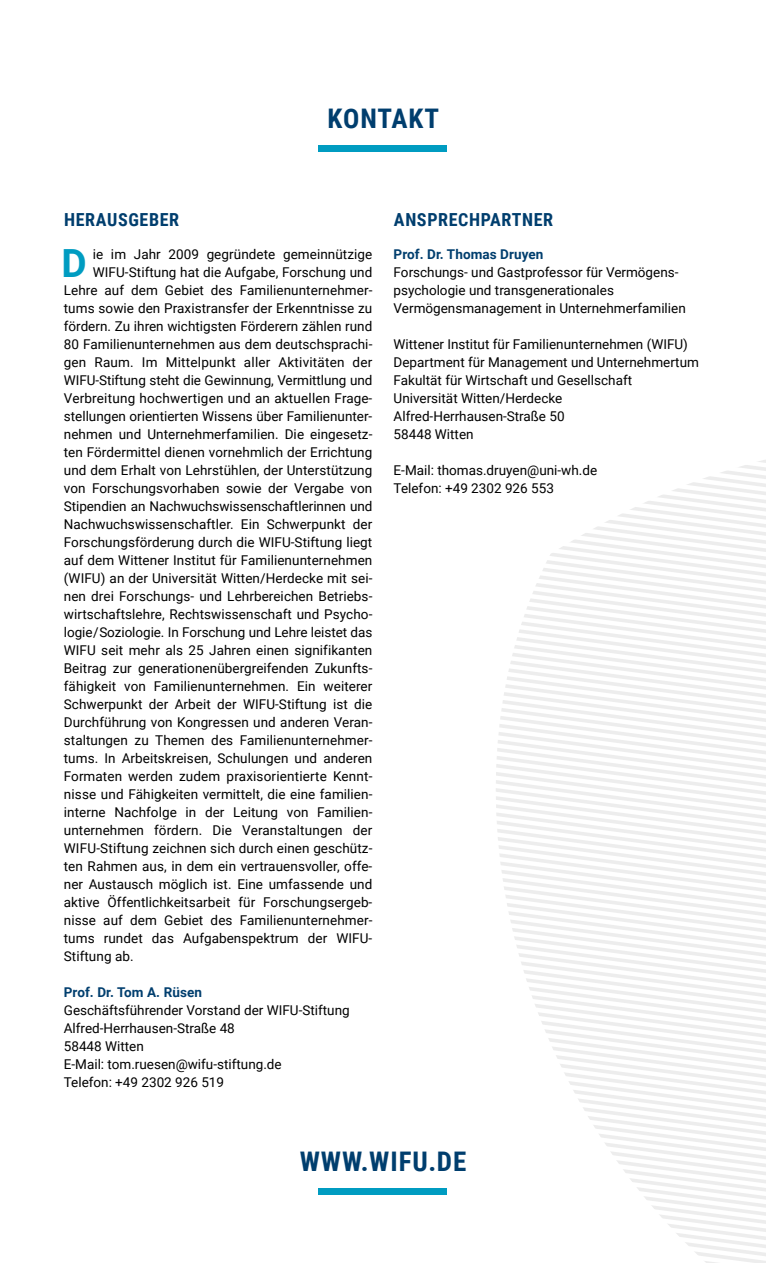
<style>
.page{position:relative;width:766px;height:1263px;background:#fff}
.page>*{position:absolute;margin:0;border:0;box-sizing:border-box;transform-origin:0 0}
.t1{font:700 38.85px "Roboto";color:#009cc1}
.t2{font:700 27px "Roboto Condensed";letter-spacing:.035em;color:#003e6e}
.t3{font:700 18px "Roboto Condensed";letter-spacing:.035em;color:#003e6e}
.t4{font:13.5px/18px "Roboto";letter-spacing:.005em;color:#000}
.t5{font:700 13.5px "Roboto";letter-spacing:.005em;color:#003e6e}
</style>
<div class="page">
<div style="left:318px;top:145px;width:129px;height:7px;background:#009cc1"></div>
<div style="left:318px;top:1188px;width:129px;height:7px;background:#009cc1"></div>
<svg style="left:514px;top:936px;width:251px;height:8px"></svg>
<svg style="left:516px;top:944px;width:249px;height:9px"></svg>
<svg style="left:519px;top:953px;width:246px;height:8px"></svg>
<svg style="left:521px;top:961px;width:244px;height:9px"></svg>
<svg style="left:524px;top:970px;width:241px;height:8px"></svg>
<svg style="left:526px;top:978px;width:239px;height:9px"></svg>
<svg style="left:529px;top:987px;width:236px;height:8px"></svg>
<svg style="left:532px;top:995px;width:233px;height:9px"></svg>
<svg style="left:535px;top:1004px;width:230px;height:8px"></svg>
<svg style="left:538px;top:1012px;width:227px;height:9px"></svg>
<svg style="left:541px;top:1021px;width:224px;height:8px"></svg>
<svg style="left:545px;top:1029px;width:220px;height:9px"></svg>
<svg style="left:548px;top:1038px;width:217px;height:8px"></svg>
<svg style="left:552px;top:1046px;width:213px;height:8px"></svg>
<svg style="left:556px;top:1054px;width:209px;height:9px"></svg>
<svg style="left:560px;top:1063px;width:205px;height:8px"></svg>
<svg style="left:564px;top:1071px;width:201px;height:9px"></svg>
<svg style="left:569px;top:1080px;width:196px;height:8px"></svg>
<svg style="left:573px;top:1088px;width:192px;height:9px"></svg>
<svg style="left:578px;top:1097px;width:187px;height:8px"></svg>
<svg style="left:583px;top:1105px;width:182px;height:9px"></svg>
<svg style="left:588px;top:1114px;width:177px;height:8px"></svg>
<svg style="left:593px;top:1122px;width:172px;height:9px"></svg>
<svg style="left:599px;top:1131px;width:166px;height:8px"></svg>
<svg style="left:605px;top:1139px;width:160px;height:9px"></svg>
<svg style="left:611px;top:1148px;width:154px;height:115px"></svg>
<svg style="left:512px;top:927px;width:253px;height:9px"></svg>
<svg style="left:510px;top:919px;width:255px;height:8px"></svg>
<svg style="left:509px;top:910px;width:256px;height:9px"></svg>
<svg style="left:507px;top:902px;width:258px;height:8px"></svg>
<svg style="left:505px;top:893px;width:260px;height:9px"></svg>
<svg style="left:504px;top:885px;width:261px;height:8px"></svg>
<svg style="left:503px;top:876px;width:262px;height:9px"></svg>
<svg style="left:502px;top:868px;width:263px;height:8px"></svg>
<svg style="left:500px;top:859px;width:265px;height:9px"></svg>
<svg style="left:500px;top:851px;width:265px;height:8px"></svg>
<svg style="left:499px;top:843px;width:266px;height:8px"></svg>
<svg style="left:498px;top:834px;width:267px;height:9px"></svg>
<svg style="left:497px;top:826px;width:268px;height:8px"></svg>
<svg style="left:497px;top:817px;width:268px;height:9px"></svg>
<svg style="left:496px;top:809px;width:269px;height:8px"></svg>
<svg style="left:496px;top:800px;width:269px;height:9px"></svg>
<svg style="left:496px;top:792px;width:269px;height:8px"></svg>
<svg style="left:496px;top:783px;width:269px;height:9px"></svg>
<svg style="left:496px;top:775px;width:269px;height:8px"></svg>
<svg style="left:496px;top:766px;width:269px;height:9px"></svg>
<svg style="left:496px;top:758px;width:269px;height:8px"></svg>
<svg style="left:497px;top:749px;width:268px;height:9px"></svg>
<svg style="left:497px;top:741px;width:268px;height:8px"></svg>
<svg style="left:498px;top:732px;width:267px;height:9px"></svg>
<svg style="left:499px;top:724px;width:266px;height:8px"></svg>
<svg style="left:500px;top:715px;width:265px;height:9px"></svg>
<svg style="left:501px;top:707px;width:264px;height:8px"></svg>
<svg style="left:503px;top:699px;width:262px;height:8px"></svg>
<svg style="left:504px;top:690px;width:261px;height:9px"></svg>
<svg style="left:505px;top:682px;width:260px;height:8px"></svg>
<svg style="left:507px;top:673px;width:258px;height:9px"></svg>
<svg style="left:508px;top:665px;width:257px;height:8px"></svg>
<svg style="left:510px;top:656px;width:255px;height:9px"></svg>
<svg style="left:512px;top:460px;width:253px;height:196px"></svg>
<h2 class="t2" style="left:327px;top:99px;width:113px">KONTAKT</h2>
<h3 class="t3" style="left:64px;top:207px;width:117px">HERAUSGEBER</h3>
<h1 class="t1" style="left:61px;top:236px;width:27px">D</h1>
<p class="t4" style="left:93px;top:244px;width:281px">ie im Jahr 2009 gegründete gemeinnützige</p>
<p class="t4" style="left:93px;top:262px;width:281px">WIFU-Stiftung hat die Aufgabe, Forschung und</p>
<p class="t4" style="left:64px;top:280px;width:310px">Lehre auf dem Gebiet des Familienunternehmer-</p>
<p class="t4" style="left:64px;top:298px;width:310px">tums sowie den Praxistransfer der Erkenntnisse zu</p>
<p class="t4" style="left:64px;top:316px;width:310px">fördern. Zu ihren wichtigsten Förderern zählen rund</p>
<p class="t4" style="left:64px;top:334px;width:310px">80 Familienunternehmen aus dem deutschsprachi-</p>
<p class="t4" style="left:64px;top:352px;width:310px">gen Raum. Im Mittelpunkt aller Aktivitäten der</p>
<p class="t4" style="left:64px;top:370px;width:310px">WIFU-Stiftung steht die Gewinnung, Vermittlung und</p>
<p class="t4" style="left:64px;top:388px;width:310px">Verbreitung hochwertigen und an aktuellen Frage-</p>
<p class="t4" style="left:64px;top:406px;width:309px">stellungen orientierten Wissens über Familienunter-</p>
<p class="t4" style="left:64px;top:424px;width:310px">nehmen und Unternehmerfamilien. Die eingesetz-</p>
<p class="t4" style="left:64px;top:442px;width:310px">ten Fördermittel dienen vornehmlich der Errichtung</p>
<p class="t4" style="left:64px;top:460px;width:310px">und dem Erhalt von Lehrstühlen, der Unterstützung</p>
<p class="t4" style="left:64px;top:478px;width:310px">von Forschungsvorhaben sowie der Vergabe von</p>
<p class="t4" style="left:64px;top:496px;width:310px">Stipendien an Nachwuchswissenschaftlerinnen und</p>
<p class="t4" style="left:64px;top:514px;width:310px">Nachwuchswissenschaftler. Ein Schwerpunkt der</p>
<p class="t4" style="left:64px;top:532px;width:310px">Forschungsförderung durch die WIFU-Stiftung liegt</p>
<p class="t4" style="left:64px;top:550px;width:310px">auf dem Wittener Institut für Familienunternehmen</p>
<p class="t4" style="left:64px;top:568px;width:310px">(WIFU) an der Universität Witten/Herdecke mit sei-</p>
<p class="t4" style="left:64px;top:586px;width:310px">nen drei Forschungs- und Lehrbereichen Betriebs-</p>
<p class="t4" style="left:64px;top:604px;width:310px">wirtschaftslehre, Rechtswissenschaft und Psycho-</p>
<p class="t4" style="left:64px;top:622px;width:310px">logie/Soziologie. In Forschung und Lehre leistet das</p>
<p class="t4" style="left:64px;top:640px;width:310px">WIFU seit mehr als 25 Jahren einen signifikanten</p>
<p class="t4" style="left:64px;top:658px;width:310px">Beitrag zur generationenübergreifenden Zukunfts-</p>
<p class="t4" style="left:64px;top:676px;width:310px">fähigkeit von Familienunternehmen. Ein weiterer</p>
<p class="t4" style="left:64px;top:694px;width:310px">Schwerpunkt der Arbeit der WIFU-Stiftung ist die</p>
<p class="t4" style="left:64px;top:712px;width:310px">Durchführung von Kongressen und anderen Veran-</p>
<p class="t4" style="left:64px;top:730px;width:310px">staltungen zu Themen des Familienunternehmer-</p>
<p class="t4" style="left:64px;top:748px;width:310px">tums. In Arbeitskreisen, Schulungen und anderen</p>
<p class="t4" style="left:64px;top:766px;width:310px">Formaten werden zudem praxisorientierte Kennt-</p>
<p class="t4" style="left:64px;top:784px;width:310px">nisse und Fähigkeiten vermittelt, die eine familien-</p>
<p class="t4" style="left:64px;top:802px;width:309px">interne Nachfolge in der Leitung von Familien-</p>
<p class="t4" style="left:64px;top:820px;width:310px">unternehmen fördern. Die Veranstaltungen der</p>
<p class="t4" style="left:64px;top:838px;width:310px">WIFU-Stiftung zeichnen sich durch einen geschütz-</p>
<p class="t4" style="left:64px;top:856px;width:310px">ten Rahmen aus, in dem ein vertrauensvoller, offe-</p>
<p class="t4" style="left:64px;top:874px;width:310px">ner Austausch möglich ist. Eine umfassende und</p>
<p class="t4" style="left:64px;top:892px;width:310px">aktive Öffentlichkeitsarbeit für Forschungsergeb-</p>
<p class="t4" style="left:64px;top:910px;width:310px">nisse auf dem Gebiet des Familienunternehmer-</p>
<p class="t4" style="left:64px;top:928px;width:310px">tums rundet das Aufgabenspektrum der WIFU-</p>
<p class="t4" style="left:64px;top:946px;width:71px">Stiftung ab.</p>
<p class="t5" style="left:64px;top:982px;width:140px">Prof. Dr. Tom A. Rüsen</p>
<p class="t4" style="left:64px;top:1000px;width:287px">Geschäftsführender Vorstand der WIFU-Stiftung<br>Alfred-Herrhausen-Straße 48<br>58448 Witten<br>E-Mail: tom.ruesen@wifu-stiftung.de<br>Telefon: +49 2302 926 519</p>
<h3 class="t3" style="left:394px;top:207px;width:161px">ANSPRECHPARTNER</h3>
<p class="t5" style="left:393px;top:244px;width:151px">Prof. Dr. Thomas Druyen</p>
<p class="t4" style="left:393px;top:262px;width:293px">Forschungs- und Gastprofessor für Vermögens&shy;psychologie und transgenerationales<br>Vermögensmanagement in Unternehmerfamilien</p>
<p class="t4" style="left:393px;top:334px;width:307px">Wittener Institut für Familienunternehmen (WIFU)<br>Department für Management und Unternehmertum Fakultät für Wirtschaft und Gesellschaft Universität Witten/Herdecke Alfred-Herrhausen-Straße 50<br>58448 Witten</p>
<p class="t4" style="left:393px;top:460px;width:205px">E-Mail: thomas.druyen@uni-wh.de<br>Telefon: +49 2302 926 553</p>
<h2 class="t2" style="left:299px;top:1142px;width:168px">WWW.WIFU.DE</h2>
</div>
